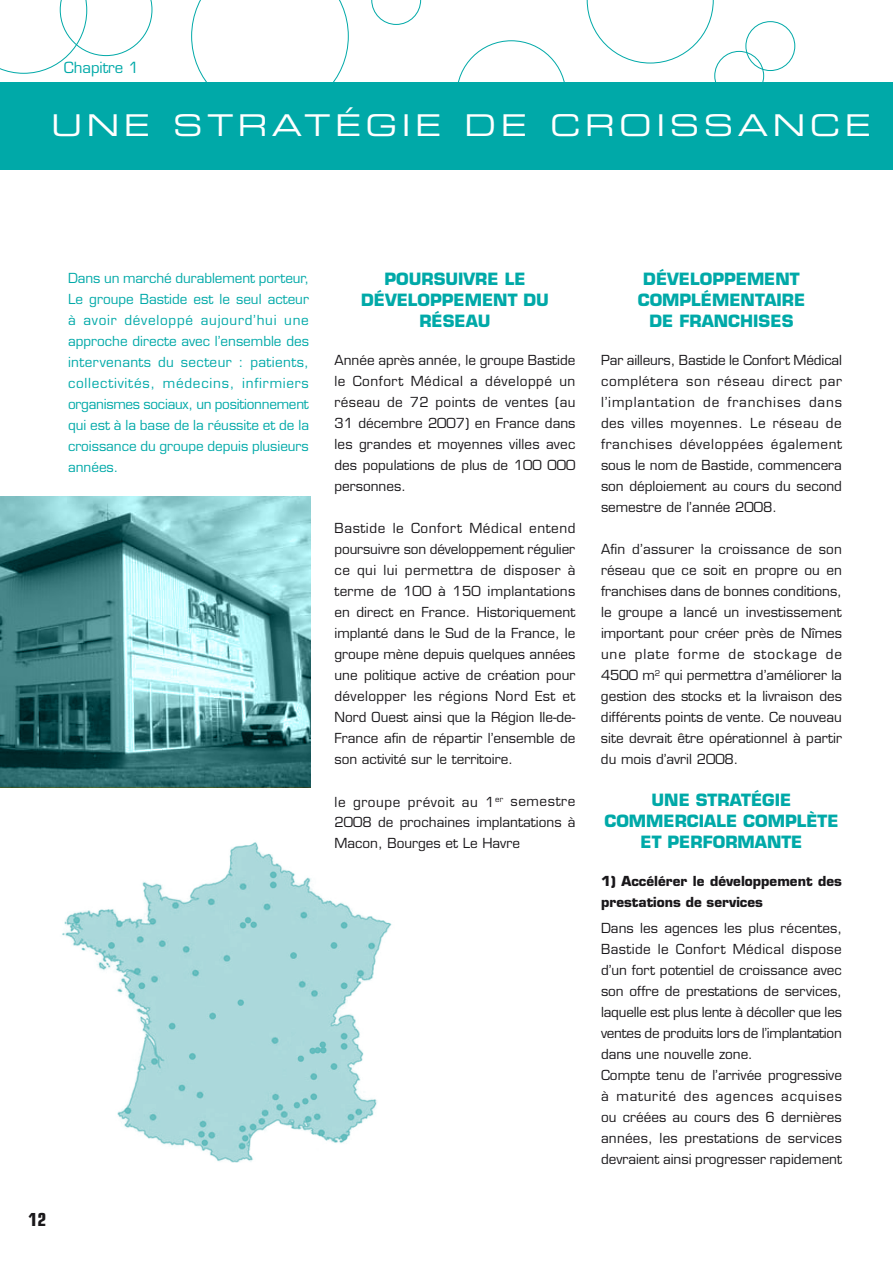
<style>
.page{position:relative;width:893px;height:1263px;background:#fff}
.page>*{position:absolute;margin:0;border:0;box-sizing:border-box;transform-origin:0 0}
.t1{font:30px "Eurostile Extended Two";letter-spacing:.15em;color:#fff}
.t2{font:700 condensed 18px "Eurostile";color:#19171a}
.t3{font:700 16.5px/21px "Eurostile";color:#00a9a8}
.t4{font:15px "Eurostile";color:#00a9a8}
.t5{font:13.5px/21px "Eurostile";color:#19171a;text-align:justify}
.t6{font:13.5px/21px "Eurostile";color:#00a9a8;text-align:justify}
.t7{font:700 13.5px/21px "Eurostile";color:#19171a}
</style>
<div class="page">
<svg style="left:587px;top:0;width:127px;height:63px"></svg>
<svg style="left:0;top:0;width:152px;height:74px"></svg>
<svg style="left:191px;top:0;width:158px;height:82px"></svg>
<svg style="left:371px;top:0;width:50px;height:25px"></svg>
<div style="left:745px;top:21px;width:50px;height:50px;border:1px solid #00a9a8;border-radius:50%"></div>
<div style="left:0;top:82px;width:893px;height:88px;background:#00a9a8"></div>
<div style="left:714px;top:51px;width:50px;height:50px;border:1px solid #00a9a8;border-radius:50%"></div>
<img style="left:62px;top:842px;width:330px;height:321px">
<img style="left:0;top:497px;width:310px;height:290px">
<p class="t4" style="left:64px;top:59px;width:77px">Chapitre 1</p>
<h1 class="t1" style="left:51px;top:105px;width:821px">UNE STRATÉGIE DE CROISSANCE</h1>
<p class="t6" style="left:68px;top:268px;width:243px">Dans un marché durablement porteur, Le groupe Bastide est le seul acteur à avoir développé aujourd’hui une approche directe avec l’ensemble des intervenants du secteur : patients, collectivités, médecins, infirmiers organismes sociaux, un positionnement qui est à la base de la réussite et de la croissance du groupe depuis plusieurs années.</p>
<p class="t3" style="left:384px;top:269px;width:24px">POURSUIVRE</p>
<p class="t3" style="left:505px;top:269px;width:11px">LE</p>
<p class="t3" style="left:361px;top:290px;width:13px">DÉVELOPPEMENT</p>
<p class="t3" style="left:523px;top:290px;width:13px">DU</p>
<p class="t3" style="left:419px;top:311px;width:13px">RÉSEAU</p>
<p class="t5" style="left:334px;top:350px;width:243px">Année après année, le groupe Bastide le Confort Médical a développé un réseau de 72 points de ventes (au 31 décembre 2007) en France dans les grandes et moyennes villes avec des populations de plus de 100 000 personnes.</p>
<p class="t5" style="left:334px;top:518px;width:243px">Bastide le Confort Médical entend poursuivre son développement régulier ce qui lui permettra de disposer à terme de 100 à 150 implantations en direct en France. Historiquement implanté dans le Sud de la France, le groupe mène depuis quelques années une politique active de création pour développer les régions Nord Est et Nord Ouest ainsi que la Région Ile-de-France afin de répartir l’ensemble de son activité sur le territoire.</p>
<p class="t5" style="left:334px;top:791px;width:243px">le groupe prévoit au 1<sup>er</sup> semestre 2008 de prochaines implantations à Macon, Bourges et Le Havre</p>
<h2 class="t2" style="left:28px;top:1208px;width:19px">12</h2>
<p class="t3" style="left:638px;top:269px;width:32px;text-indent:6px">DÉVELOPPEMENT<br>COMPLÉMENTAIRE</p>
<p class="t3" style="left:649px;top:311px;width:43px">DE FRANCHISES</p>
<p class="t5" style="left:601px;top:350px;width:243px">Par ailleurs, Bastide le Confort Médical complétera son réseau direct par l’implantation de franchises dans des villes moyennes. Le réseau de franchises développées également sous le nom de Bastide, commencera son déploiement au cours du second semestre de l’année 2008.</p>
<p class="t5" style="left:601px;top:539px;width:243px">Afin d’assurer la croissance de son réseau que ce soit en propre ou en franchises dans de bonnes conditions, le groupe a lancé un investissement important pour créer près de Nîmes une plate forme de stockage de 4500 m<sup>2</sup> qui permettra d’améliorer la gestion des stocks et la livraison des différents points de vente. Ce nouveau site devrait être opérationnel à partir du mois d’avril 2008.</p>
<p class="t3" style="left:652px;top:790px;width:56px">UNE STRATÉGIE</p>
<p class="t3" style="left:604px;top:811px;width:13px">COMMERCIALE</p>
<p class="t3" style="left:743px;top:811px;width:14px">COMPL</p>
<p class="t3" style="left:806px;top:811px;width:23px">ÈTE</p>
<p class="t3" style="left:641px;top:832px;width:41px">ET PERFORMANTE</p>
<p class="t7" style="left:601px;top:871px;width:242px">1) ACCÉLÉRER LE DÉVELOPPEMENT DES<br>PRESTATIONS DE SERVICES</p>
<p class="t5" style="left:601px;top:917px;width:243px;text-align:left">Dans les agences les plus récentes, Bastide le Confort Médical dispose d’un fort potentiel de croissance avec son offre de prestations de services, laquelle est plus lente à décoller que les ventes de produits lors de l’implantation dans une nouvelle zone.<br>Compte tenu de l’arrivée progressive à maturité des agences acquises ou créées au cours des 6 dernières années, les prestations de services devraient ainsi progresser rapidement</p>
</div>
